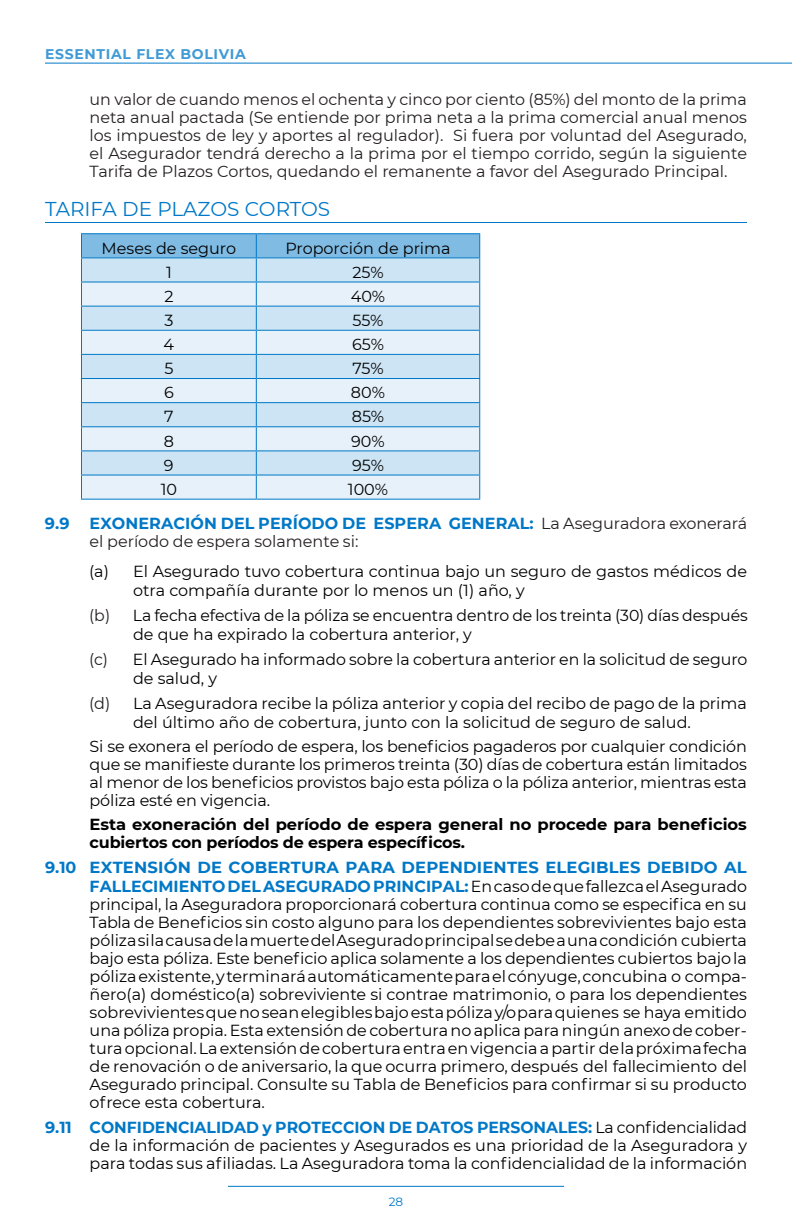
<style>
.page{position:relative;width:792px;height:1224px;background:#fff}
.page>*{position:absolute;margin:0;border:0;box-sizing:border-box;transform-origin:0 0}
.t1{font:20px "Montserrat";color:#0078c7}
.t2{font:16px/18px "Montserrat";color:#000}
.t3{font:16px/18px "Montserrat";color:#231f20;text-align:justify}
.t4{font:700 16px/18px "Montserrat";letter-spacing:-.01em;color:#000}
.t5{font:700 16px "Montserrat";color:#0078c7}
.t6{font:700 14px "Montserrat";letter-spacing:.05em;color:#409ad5}
.t7{font:12px "Montserrat";color:#0078c7}
.s1{font-weight:700;color:#0078c7}
.s2{color:#231f20}
</style>
<div class="page">
<hr style="left:45px;top:63px;width:747px;height:1px;background:#0078c7">
<hr style="left:228px;top:1186px;width:336px;height:1px;background:#0078c7">
<hr style="left:45px;top:222px;width:702px;height:1px;background:#0078c7">
<hr style="left:81px;top:233px;width:175px;height:1px;background:#0078c7">
<hr style="left:256px;top:233px;width:224px;height:1px;background:#0078c7">
<svg style="left:81px;top:234px;width:399px;height:265px;background:#cbe3f3"></svg>
<hr style="left:81px;top:282px;width:175px;height:1px;background:#0078c7">
<hr style="left:256px;top:282px;width:224px;height:1px;background:#0078c7">
<hr style="left:81px;top:306px;width:175px;height:1px;background:#0078c7">
<hr style="left:256px;top:306px;width:224px;height:1px;background:#0078c7">
<hr style="left:81px;top:330px;width:175px;height:1px;background:#0078c7">
<hr style="left:256px;top:330px;width:224px;height:1px;background:#0078c7">
<hr style="left:81px;top:354px;width:175px;height:1px;background:#0078c7">
<hr style="left:256px;top:354px;width:224px;height:1px;background:#0078c7">
<hr style="left:81px;top:378px;width:175px;height:1px;background:#0078c7">
<hr style="left:256px;top:378px;width:224px;height:1px;background:#0078c7">
<hr style="left:81px;top:402px;width:175px;height:1px;background:#0078c7">
<hr style="left:256px;top:402px;width:224px;height:1px;background:#0078c7">
<hr style="left:81px;top:426px;width:175px;height:1px;background:#0078c7">
<hr style="left:256px;top:426px;width:224px;height:1px;background:#0078c7">
<hr style="left:81px;top:450px;width:175px;height:1px;background:#0078c7">
<hr style="left:256px;top:450px;width:224px;height:1px;background:#0078c7">
<hr style="left:81px;top:475px;width:175px;height:1px;background:#0078c7">
<hr style="left:256px;top:475px;width:224px;height:1px;background:#0078c7">
<hr style="left:81px;top:499px;width:175px;height:1px;background:#0078c7">
<hr style="left:256px;top:499px;width:224px;height:1px;background:#0078c7">
<p class="t6" style="left:45px;top:43px;width:202px">ESSENTIAL FLEX BOLIVIA</p>
<p class="t3" style="left:90px;top:90px;width:659px">un valor de cuando menos el ochenta y cinco por ciento (85%) del monto de la prima neta anual pactada (Se entiende por prima neta a la prima comercial anual menos los impuestos de ley y aportes al regulador). Si fuera por voluntad del Asegurado, el Asegurador tendrá derecho a la prima por el tiempo corrido, según la siguiente Tarifa de Plazos Cortos, quedando el remanente a favor del Asegurado Principal.</p>
<p class="t1" style="left:45px;top:195px;width:287px">TARIFA DE PLAZOS CORTOS</p>
<p class="t2" style="left:102px;top:238px;width:136px">Meses de seguro</p>
<p class="t2" style="left:285px;top:238px;width:167px">Proporción de prima</p>
<p class="t2" style="left:166px;top:262px;width:7px">1</p>
<p class="t2" style="left:352px;top:262px;width:33px">25%</p>
<p class="t2" style="left:164px;top:287px;width:11px">2</p>
<p class="t2" style="left:351px;top:287px;width:36px">40%</p>
<p class="t2" style="left:164px;top:311px;width:11px">3</p>
<p class="t2" style="left:352px;top:311px;width:33px">55%</p>
<p class="t2" style="left:164px;top:335px;width:12px">4</p>
<p class="t2" style="left:352px;top:335px;width:33px">65%</p>
<p class="t2" style="left:164px;top:359px;width:11px">5</p>
<p class="t2" style="left:352px;top:359px;width:33px">75%</p>
<p class="t2" style="left:164px;top:383px;width:11px">6</p>
<p class="t2" style="left:351px;top:383px;width:36px">80%</p>
<p class="t2" style="left:164px;top:407px;width:11px">7</p>
<p class="t2" style="left:352px;top:407px;width:34px">85%</p>
<p class="t2" style="left:164px;top:431px;width:12px">8</p>
<p class="t2" style="left:351px;top:431px;width:35px">90%</p>
<p class="t2" style="left:164px;top:455px;width:11px">9</p>
<p class="t2" style="left:352px;top:455px;width:33px">95%</p>
<p class="t2" style="left:161px;top:480px;width:18px">10</p>
<p class="t2" style="left:348px;top:480px;width:42px">100%</p>
<p class="t5" style="left:45px;top:512px;width:26px">9.9</p>
<p class="t3" style="left:90px;top:514px;width:659px"><span class="s1">EXONERACIÓN DEL PERÍODO DE ESPERA GENERAL:</span> La Aseguradora exonerará el período de espera solamente si:</p>
<p class="t2" style="left:133px;top:561px;width:616px;line-height:19.2px;text-indent:-44px">(a) El Asegurado tuvo cobertura continua bajo un seguro de gastos médicos de otra compañía durante por lo menos un (1) año, y</p>
<p class="t2" style="left:133px;top:605px;width:616px;line-height:19.2px;text-indent:-44px"><span class="s2">(b)</span> La fecha efectiva de la póliza se encuentra dentro de los treinta (30) días después de que ha expirado la cobertura anterior, y</p>
<p class="t2" style="left:133px;top:649px;width:616px;line-height:19.2px;text-indent:-44px"><span class="s2">(c)</span> El Asegurado ha informado sobre la cobertura anterior en la solicitud de seguro de salud, y</p>
<p class="t2" style="left:133px;top:693px;width:616px;line-height:19.2px;text-indent:-44px"><span class="s2">(d)</span> La Aseguradora recibe la póliza anterior y copia del recibo de pago de la prima del último año de cobertura, junto con la solicitud de seguro de salud.</p>
<p class="t2" style="left:90px;top:737px;width:659px;text-align:justify">Si se exonera el período de espera, los beneficios pagaderos por cualquier condición que se manifieste durante los primeros treinta (30) días de cobertura están limitados al menor de los beneficios provistos bajo esta póliza o la póliza anterior, mientras esta póliza esté en vigencia.</p>
<p class="t4" style="left:90px;top:814px;width:659px">Esta exoneración del período de espera general no procede para beneficios cubiertos con períodos de espera específicos.</p>
<p class="t2" style="left:90px;top:858px;width:659px;text-align:justify;text-indent:-45px"><span class="s1">9.10 EXTENSIÓN DE COBERTURA PARA DEPENDIENTES ELEGIBLES DEBIDO AL FALLECIMIENTODELASEGURADOPRINCIPAL:</span>En caso de que fallezca el Asegurado principal, la Aseguradora proporcionará cobertura continua como se especifica en su Tabla de Beneficios sin costo alguno para los dependientes sobrevivientes bajo esta póliza si la causa de la muerte del Asegurado principal se debe a una condición cubierta bajo esta póliza. Este beneficio aplica solamente a los dependientes cubiertos bajo la póliza existente, y terminará automáticamente para el cónyuge, concubina o compa&shy;ñero(a) doméstico(a) sobreviviente si contrae matrimonio, o para los dependientes sobrevivientes que no sean elegibles bajo esta póliza y/o para quienes se haya emitido una póliza propia. Esta extensión de cobertura no aplica para ningún anexo de cober&shy;tura opcional. La extensión de cobertura entra en vigencia a partir de la próxima fecha de renovación o de aniversario, la que ocurra primero, después del fallecimiento del Asegurado principal. Consulte su Tabla de Beneficios para confirmar si su producto ofrece esta cobertura.</p>
<p class="t2" style="left:90px;top:1118px;width:659px;text-align:justify;text-indent:-45px"><span class="s1">9.11 CONFIDENCIALIDAD y PROTECCION DE DATOS PERSONALES:</span> La confidencialidad de la información de pacientes y Asegurados es una prioridad de la Aseguradora y para todas sus afiliadas. La Aseguradora toma la confidencialidad de la información</p>
<p class="t7" style="left:389px;top:1194px;width:16px">28</p>
</div>
